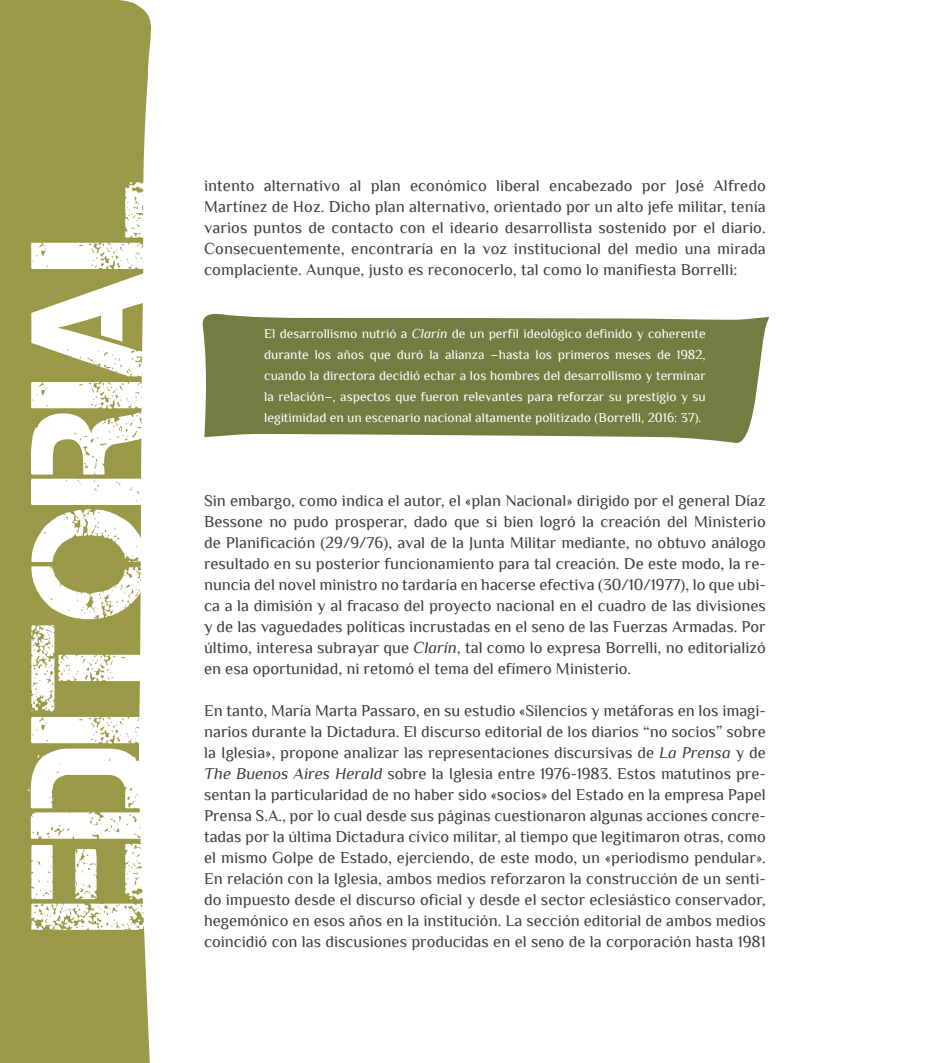
<style>
.page{position:relative;width:936px;height:1063px;background:#fff}
.page>*{position:absolute;margin:0;border:0;box-sizing:border-box;transform-origin:0 0}
.t1{font:165px "Captureit";color:#fff}
.tx_principal{font:16.5px/21px "Philosopher";color:#3e3e3f;text-align:justify}
.cita_a_bando_blanca{font:13.5px/21px "Philosopher";color:#fff;text-align:justify}
.s1{font-style:italic}
</style>
<div class="page">
<div style="left:0;top:0;width:151px;height:1063px;background:#999947"></div>
<svg style="left:202px;top:313px;width:567px;height:130px;background:#838c58"></svg>
<h1 class="t1" style="left:-3px;top:930px;width:755px;rotate:-90deg">EDITORIAL</h1>
<p class="tx_principal" style="left:204px;top:175px;width:563px">intento alternativo al plan económico liberal encabezado por José Alfredo Martínez de Hoz. Dicho plan alternativo, orientado por un alto jefe militar, tenía varios puntos de contacto con el ideario desarrollista sostenido por el diario.<br>Consecuentemente, encontraría en la voz institucional del medio una mirada complaciente. Aunque, justo es reconocerlo, tal como lo manifiesta Borrelli:</p>
<p class="cita_a_bando_blanca" style="left:264px;top:323px;width:443px">El desarrollismo nutrió a <span class="s1">Clarín</span> de un perfil ideológico definido y coherente durante los años que duró la alianza –hasta los primeros meses de 1982, cuando la directora decidió echar a los hombres del desarrollismo y terminar la relación–, aspectos que fueron relevantes para reforzar su prestigio y su legitimidad en un escenario nacional altamente politizado (Borrelli, 2016: 37).</p>
<p class="tx_principal" style="left:204px;top:490px;width:563px">Sin embargo, como indica el autor, el «plan Nacional» dirigido por el general Díaz Bessone no pudo prosperar, dado que si bien logró la creación del Ministerio de Planificación (29/9/76), aval de la Junta Militar mediante, no obtuvo análogo resultado en su posterior funcionamiento para tal creación. De este modo, la re&shy;nuncia del novel ministro no tardaría en hacerse efectiva (30/10/1977), lo que ubi&shy;ca a la dimisión y al fracaso del proyecto nacional en el cuadro de las divisiones y de las vaguedades políticas incrustadas en el seno de las Fuerzas Armadas. Por último, interesa subrayar que <span class="s1">Clarín</span>, tal como lo expresa Borrelli, no editorializó en esa oportunidad, ni retomó el tema del efímero Ministerio.</p>
<p class="tx_principal" style="left:204px;top:700px;width:563px">En tanto, María Marta Passaro, en su estudio «Silencios y metáforas en los imagi&shy;narios durante la Dictadura. El discurso editorial de los diarios “no socios” sobre la Iglesia», propone analizar las representaciones discursivas de <span class="s1">La Prensa</span> y de <span class="s1">The Buenos Aires Herald</span> sobre la Iglesia entre 1976-1983. Estos matutinos pre&shy;sentan la particularidad de no haber sido «socios» del Estado en la empresa Papel Prensa S.A., por lo cual desde sus páginas cuestionaron algunas acciones concre&shy;tadas por la última Dictadura cívico militar, al tiempo que legitimaron otras, como el mismo Golpe de Estado, ejerciendo, de este modo, un «periodismo pendular».<br>En relación con la Iglesia, ambos medios reforzaron la construcción de un senti&shy;do impuesto desde el discurso oficial y desde el sector eclesiástico conservador, hegemónico en esos años en la institución. La sección editorial de ambos medios coincidió con las discusiones producidas en el seno de la corporación hasta 1981</p>
</div>
